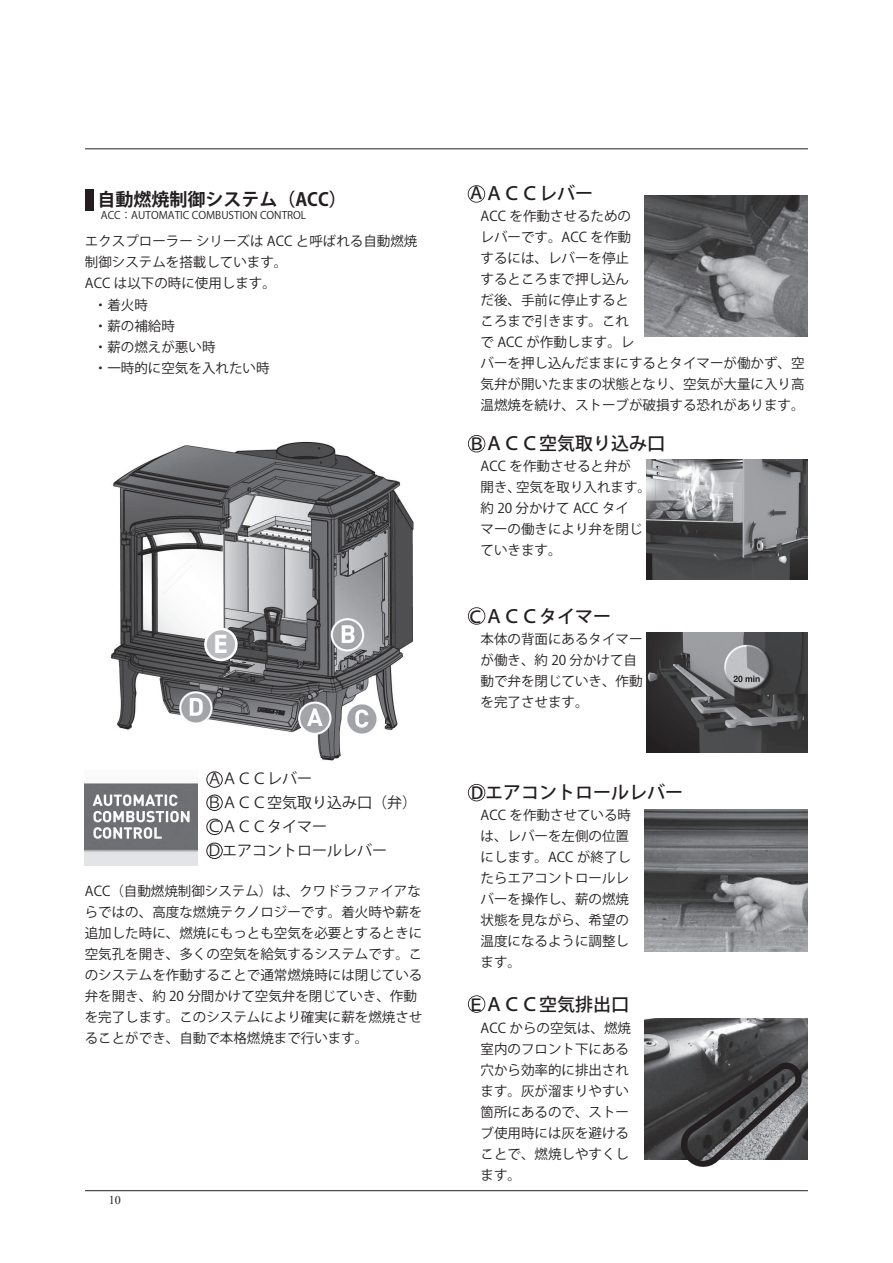
<style>
.page{position:relative;width:893px;height:1263px;background:#fff}
.page>*{position:absolute;margin:0;border:0;box-sizing:border-box;transform-origin:0 0}
.t1{font:800 23.55px "Koz Go Pr 6 N";color:#fff;scale:.89 1}
.t2{font:500 18px "Koz Go Pr 6 N";color:#231f20}
.t3{font:700 18px "Koz Go Pr 6 N";color:#231f20}
.t4{font:15px/24px "Koz Go Pr 6 N";color:#231f20}
.t5{font:15px "Aparajita";color:#231f20}
.t6{font:13.5px/21px "Koz Go Pr 6 N";color:#231f20}
.t7{font:10.5px "Koz Go Pr 6 N";color:#231f20}
.s1{font-size:16.35px}
</style>
<div class="page">
<img style="left:645px;top:1018px;width:163px;height:142px">
<img style="left:110px;top:441px;width:304px;height:333px">
<div style="left:85px;top:190px;width:9px;height:21px;background:#231f20"></div>
<div style="left:206px;top:771px;width:17px;height:17px;border:1px solid #231f20;border-radius:50%"></div>
<div style="left:206px;top:795px;width:17px;height:16px;border:1px solid #231f20;border-radius:50%"></div>
<div style="left:206px;top:819px;width:17px;height:16px;border:1px solid #231f20;border-radius:50%"></div>
<div style="left:206px;top:843px;width:17px;height:16px;border:1px solid #231f20;border-radius:50%"></div>
<img style="left:646px;top:460px;width:162px;height:120px">
<img style="left:646px;top:632px;width:162px;height:120px">
<img style="left:645px;top:195px;width:163px;height:142px">
<img style="left:645px;top:810px;width:163px;height:141px">
<svg style="left:468px;top:185px;width:17px;height:18px"></svg>
<svg style="left:468px;top:435px;width:17px;height:17px"></svg>
<svg style="left:468px;top:607px;width:17px;height:18px"></svg>
<svg style="left:468px;top:784px;width:17px;height:17px"></svg>
<svg style="left:468px;top:995px;width:17px;height:18px"></svg>
<img style="left:84px;top:769px;width:113px;height:96px">
<div style="left:205px;top:629px;width:31px;height:31px;background:#babbbe;border-radius:50%"></div>
<div style="left:204px;top:628px;width:34px;height:33px;border:3px solid #fff;border-radius:50%"></div>
<svg style="left:673px;top:1056px;width:135px;height:111px;background:#575758"></svg>
<hr style="left:85px;top:148px;width:723px;height:1px;background:#231f20">
<hr style="left:85px;top:1190px;width:723px;height:1px;background:#231f20">
<h2 class="t2" style="left:468px;top:183px;width:126px"><span class="s1">Ａ</span>ＡＣＣレバー</h2>
<h2 class="t3" style="left:97px;top:189px;width:251px">自動燃焼制御システム（ACC）</h2>
<p class="t6" style="left:85px;top:231px;width:334px">エクスプローラー シリーズは ACC と呼ばれる自動燃焼</p>
<p class="t6" style="left:85px;top:252px;width:204px">制御システムを搭載しています。</p>
<p class="t6" style="left:85px;top:273px;width:192px">ACC は以下の時に使用します。</p>
<p class="t6" style="left:94px;top:295px;width:55px">・着火時</p>
<p class="t6" style="left:94px;top:316px;width:82px">・薪の補給時</p>
<p class="t6" style="left:94px;top:337px;width:123px">・薪の燃えが悪い時</p>
<p class="t6" style="left:94px;top:358px;width:177px">・一時的に空気を入れたい時</p>
<p class="t7" style="left:101px;top:209px;width:207px">ACC：AUTOMATIC COMBUSTION CONTROL</p>
<p class="t6" style="left:480px;top:206px;width:325px">ACC を作動させるための<br>レバーです。ACC を作動<br>するには、レバーを停止<br>するところまで押し込ん<br>だ後、手前に停止すると<br>ころまで引きます。これ<br>で ACC が作動します。レ<br>バーを押し込んだままにするとタイマーが働かず、空気弁が開いたままの状態となり、空気が大量に入り高温燃焼を続け、ストーブが破損する恐れがあります。</p>
<h2 class="t2" style="left:469px;top:433px;width:198px"><span class="s1">Ｂ</span>ＡＣＣ空気取り込み口</h2>
<p class="t6" style="left:480px;top:456px;width:172px">ACC を作動させると弁が<br>開き、空気を取り入れます。約 20 分かけて ACC タイ<br>マーの働きにより弁を閉じていきます。</p>
<h1 class="t1" style="left:211px;top:631px;width:25px">Ｅ</h1>
<p class="t4" style="left:207px;top:767px;width:211px">ＡＡＣＣレバー<br>ＢＡＣＣ空気取り込み口（弁）<br>ＣＡＣＣタイマー<br>Ｄエアコントロールレバー</p>
<p class="t6" style="left:85px;top:881px;width:339px">ACC（自動燃焼制御システム）は、クワドラファイアならではの、高度な燃焼テクノロジーです。着火時や薪を追加した時に、燃焼にもっとも空気を必要とするときに空気孔を開き、多くの空気を給気するシステムです。このシステムを作動することで通常燃焼時には閉じている弁を開き、約 20 分間かけて空気弁を閉じていき、作動を完了します。このシステムにより確実に薪を燃焼させることができ、自動で本格燃焼まで行います。</p>
<p class="t5" style="left:109px;top:1193px;width:14px">10</p>
<h2 class="t2" style="left:467px;top:606px;width:145px"><span class="s1">Ｃ</span>ＡＣＣタイマー</h2>
<p class="t6" style="left:480px;top:629px;width:163px">本体の背面にあるタイマーが働き、約 20 分かけて自動で弁を閉じていき、作動を完了させます。</p>
<h2 class="t2" style="left:469px;top:782px;width:215px"><span class="s1">Ｄ</span>エアコントロールレバー</h2>
<p class="t6" style="left:480px;top:805px;width:152px">ACC を作動させている時は、レバーを左側の位置にします。ACC が終了したらエアコントロールレバーを操作し、薪の燃焼状態を見ながら、希望の温度になるように調整します。</p>
<h2 class="t2" style="left:468px;top:994px;width:162px"><span class="s1">Ｅ</span>ＡＣＣ空気排出口</h2>
<p class="t6" style="left:480px;top:1018px;width:152px">ACC からの空気は、燃焼室内のフロント下にある穴から効率的に排出されます。灰が溜まりやすい箇所にあるので、ストーブ使用時には灰を避けることで、燃焼しやすくします。　</p>
</div>
